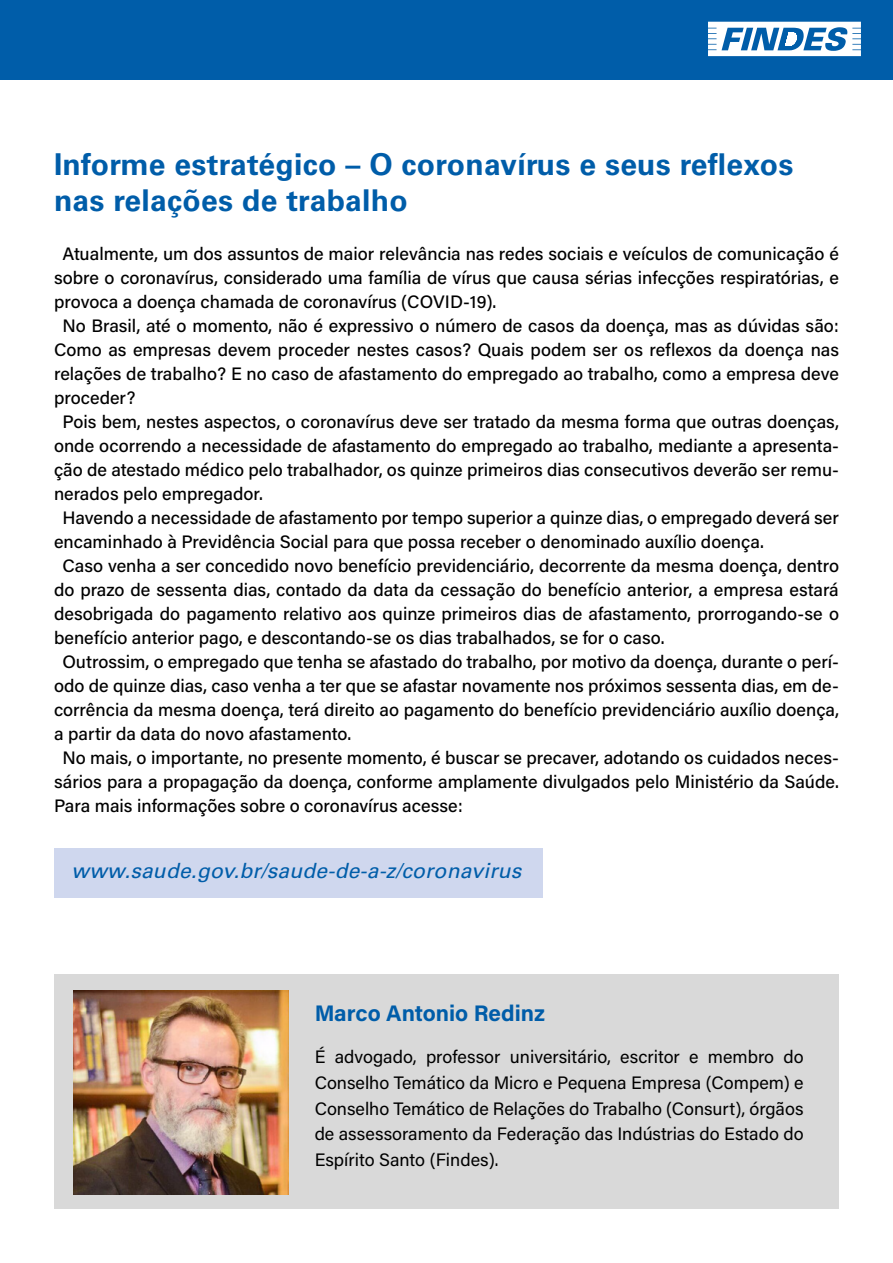
<style>
.page{position:relative;width:893px;height:1263px;background:#fff}
.page>*{position:absolute;margin:0;border:0;box-sizing:border-box;transform-origin:0 0}
.t1{font:700 30px/36px "Univers LT Std";letter-spacing:.01em;color:#005da9}
.t2{font:700 22.5px "Acumin Pro";color:#005da9}
.t3{font:italic 21px "Univers LT Std";letter-spacing:.01em;color:#005da9}
.t4{font:500 18px "Acumin Pro";color:#000}
.t5{font:18px/25.5px "Acumin Pro";color:#000;text-align:justify}
</style>
<div class="page">
<div style="left:0;top:0;width:893px;height:80px;background:#005da9"></div>
<svg style="left:708px;top:22px;width:153px;height:34px"></svg>
<div style="left:54px;top:848px;width:488px;height:49px;background:#cfd7ee"></div>
<div style="left:54px;top:975px;width:785px;height:234px;background:#d9d9d9"></div>
<img style="left:73px;top:991px;width:215px;height:204px">
<h1 class="t1" style="left:54px;top:146px;width:741px">Informe estratégico – O coronavírus e seus reflexos nas relações de trabalho</h1>
<p class="t4" style="left:63px;top:241px;width:778px">Atualmente, um dos assuntos de maior relevância nas redes sociais e veículos de comunicação é</p>
<p class="t4" style="left:54px;top:265px;width:786px">sobre o coronavírus, considerado uma família de vírus que causa sérias infecções respiratórias, e</p>
<p class="t4" style="left:54px;top:289px;width:444px">provoca a doença chamada de coronavírus (COVID-19).</p>
<p class="t4" style="left:63px;top:313px;width:778px">No Brasil, até o momento, não é expressivo o número de casos da doença, mas as dúvidas são:</p>
<p class="t4" style="left:54px;top:337px;width:786px">Como as empresas devem proceder nestes casos? Quais podem ser os reflexos da doença nas</p>
<p class="t4" style="left:54px;top:361px;width:786px">relações de trabalho? E no caso de afastamento do empregado ao trabalho, como a empresa deve</p>
<p class="t4" style="left:54px;top:385px;width:83px">proceder?</p>
<p class="t4" style="left:63px;top:409px;width:778px">Pois bem, nestes aspectos, o coronavírus deve ser tratado da mesma forma que outras doenças,</p>
<p class="t4" style="left:54px;top:433px;width:786px">onde ocorrendo a necessidade de afastamento do empregado ao trabalho, mediante a apresenta-</p>
<p class="t4" style="left:54px;top:457px;width:786px">ção de atestado médico pelo trabalhador, os quinze primeiros dias consecutivos deverão ser remu-</p>
<p class="t4" style="left:54px;top:481px;width:210px">nerados pelo empregador.</p>
<p class="t4" style="left:63px;top:505px;width:778px">Havendo a necessidade de afastamento por tempo superior a quinze dias, o empregado deverá ser</p>
<p class="t4" style="left:54px;top:529px;width:711px">encaminhado à Previdência Social para que possa receber o denominado auxílio doença.</p>
<p class="t4" style="left:63px;top:553px;width:778px">Caso venha a ser concedido novo benefício previdenciário, decorrente da mesma doença, dentro</p>
<p class="t4" style="left:54px;top:577px;width:786px">do prazo de sessenta dias, contado da data da cessação do benefício anterior, a empresa estará</p>
<p class="t4" style="left:54px;top:601px;width:786px">desobrigada do pagamento relativo aos quinze primeiros dias de afastamento, prorrogando-se o</p>
<p class="t4" style="left:54px;top:625px;width:612px">benefício anterior pago, e descontando-se os dias trabalhados, se for o caso.</p>
<p class="t4" style="left:63px;top:649px;width:778px">Outrossim, o empregado que tenha se afastado do trabalho, por motivo da doença, durante o perí-</p>
<p class="t4" style="left:54px;top:673px;width:786px">odo de quinze dias, caso venha a ter que se afastar novamente nos próximos sessenta dias, em de-</p>
<p class="t4" style="left:54px;top:697px;width:786px">corrência da mesma doença, terá direito ao pagamento do benefício previdenciário auxílio doença,</p>
<p class="t4" style="left:54px;top:721px;width:299px">a partir da data do novo afastamento.</p>
<p class="t4" style="left:63px;top:745px;width:778px">No mais, o importante, no presente momento, é buscar se precaver, adotando os cuidados neces-</p>
<p class="t4" style="left:54px;top:769px;width:786px">sários para a propagação da doença, conforme amplamente divulgados pelo Ministério da Saúde.</p>
<p class="t4" style="left:54px;top:793px;width:410px">Para mais informações sobre o coronavírus acesse:</p>
<p class="t3" style="left:72px;top:858px;width:451px">www.saude.gov.br/saude-de-a-z/coronavirus</p>
<p class="t2" style="left:315px;top:998px;width:232px">Marco Antonio Redinz</p>
<p class="t5" style="left:315px;top:1044px;width:490px">É advogado, professor universitário, escritor e membro do Conselho Temático da Micro e Pequena Empresa (Compem) e Conselho Temático de Relações do Trabalho (Consurt), órgãos de assessoramento da Federação das Indústrias do Estado do Espírito Santo (Findes).</p>
</div>
